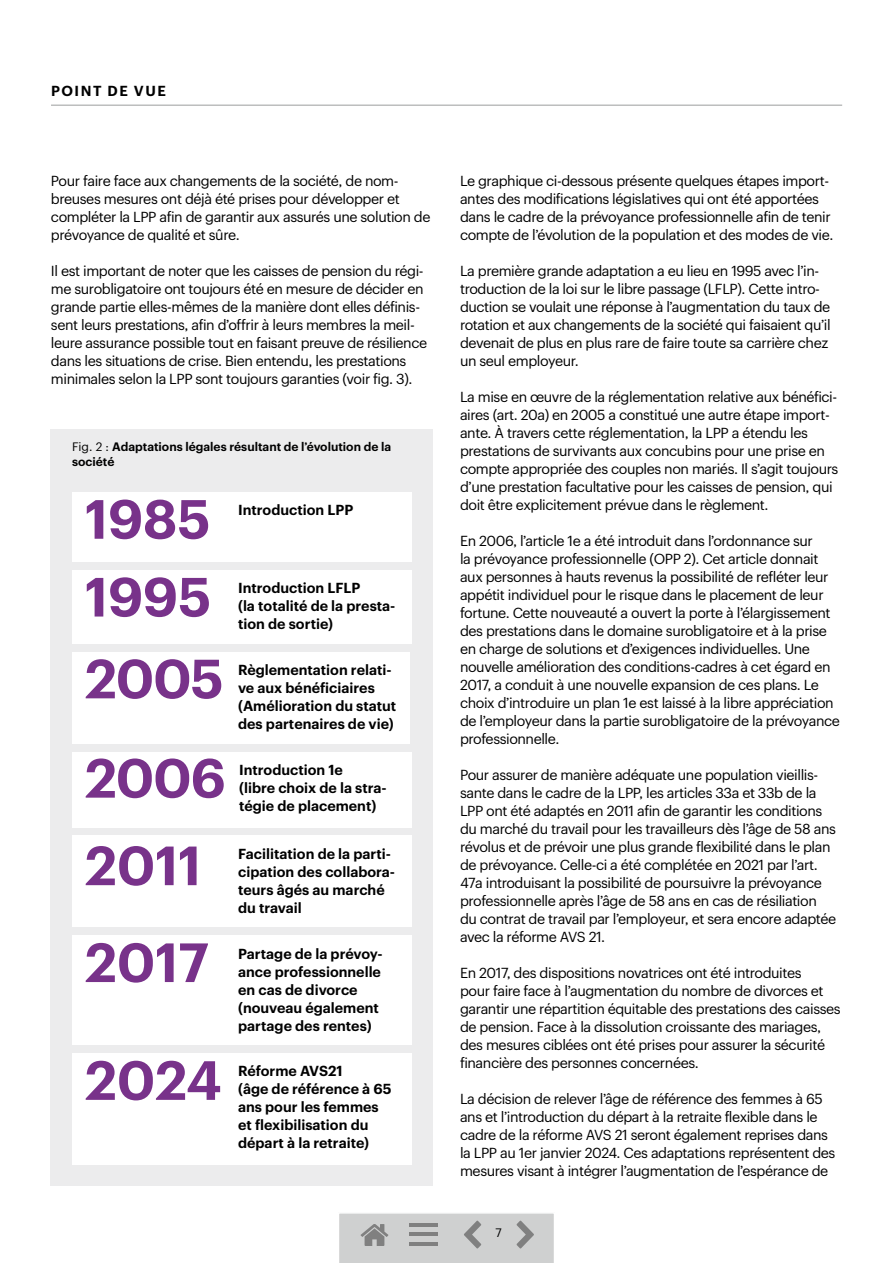
<style>
.page{position:relative;width:893px;height:1263px;background:#fff}
.page>*{position:absolute;margin:0;border:0;box-sizing:border-box;transform-origin:0 0}
.t1{font:600 54px "Graphik";letter-spacing:-.005em;color:#78328a}
.t2{font:14.25px/18px "Graphik";letter-spacing:-.03em;color:#000}
.t3{font:600 14.25px/18px "Graphik";color:#000}
.t4{font:600 14.25px "Graphik";letter-spacing:.105em;color:#000}
.t5{font:600 12px/15px "Graphik";color:#000}
.t6{font:12px "Graphik";color:#000}
.s1{font-weight:400}
</style>
<div class="page">
<hr style="left:51px;top:105px;width:791px;height:1px;background:#9c9d9d">
<div style="left:51px;top:429px;width:382px;height:756px;background:#ececed"></div>
<div style="left:72px;top:492px;width:340px;height:69px;background:#fff"></div>
<div style="left:72px;top:570px;width:340px;height:73px;background:#fff"></div>
<div style="left:72px;top:652px;width:337px;height:91px;background:#fff"></div>
<div style="left:72px;top:752px;width:340px;height:75px;background:#fff"></div>
<div style="left:72px;top:836px;width:340px;height:91px;background:#fff"></div>
<div style="left:72px;top:936px;width:340px;height:109px;background:#fff"></div>
<div style="left:72px;top:1053px;width:340px;height:112px;background:#fff"></div>
<svg style="left:339px;top:1213px;width:215px;height:50px;background:#c7c8c8"></svg>
<p class="t4" style="left:51px;top:80px;width:116px">POINT DE VUE</p>
<p class="t2" style="left:51px;top:170px;width:381px">Pour faire face aux changements de la société, de nom&shy;breuses mesures ont déjà été prises pour développer et compléter la LPP afin de garantir aux assurés une solution de prévoyance de qualité et sûre.</p>
<p class="t2" style="left:51px;top:260px;width:378px">Il est important de noter que les caisses de pension du régi&shy;me surobligatoire ont toujours été en mesure de décider en grande partie elles-mêmes de la manière dont elles définis&shy;sent leurs prestations, afin d’offrir à leurs membres la meil&shy;leure assurance possible tout en faisant preuve de résilience dans les situations de crise. Bien entendu, les prestations minimales selon la LPP sont toujours garanties (voir fig. 3).</p>
<p class="t5" style="left:72px;top:438px;width:321px"><span class="s1">Fig. 2 :</span> Adaptations légales résultant de l’évolution de la société</p>
<p class="t3" style="left:238px;top:500px;width:117px">Introduction LPP</p>
<h1 class="t1" style="left:85px;top:478px;width:127px">1985</h1>
<h1 class="t1" style="left:85px;top:556px;width:128px">1995</h1>
<p class="t3" style="left:238px;top:578px;width:159px">Introduction LFLP<br>(la totalité de la presta&shy;tion de sortie)</p>
<h1 class="t1" style="left:85px;top:637px;width:140px">2005</h1>
<p class="t3" style="left:238px;top:659px;width:160px">Règlementation relati&shy;ve aux bénéficiaires (Amélioration du statut des partenaires de vie)</p>
<h1 class="t1" style="left:85px;top:737px;width:142px">2006</h1>
<h1 class="t1" style="left:85px;top:824px;width:118px">2011</h1>
<p class="t3" style="left:239px;top:759px;width:149px">Introduction 1e<br>(libre choix de la stra-</p>
<p class="t3" style="left:239px;top:795px;width:139px">tégie de placement)</p>
<p class="t3" style="left:238px;top:843px;width:159px">Facilitation de la parti&shy;cipation des collabora&shy;teurs âgés au marché du travail</p>
<h1 class="t1" style="left:85px;top:921px;width:125px">2017</h1>
<p class="t3" style="left:238px;top:943px;width:146px">Partage de la prévoy&shy;ance professionnelle en cas de divorce (nouveau également partage des rentes)</p>
<h1 class="t1" style="left:85px;top:1039px;width:138px">2024</h1>
<p class="t3" style="left:238px;top:1061px;width:155px">Réforme AVS21<br>(âge de référence à 65 ans pour les femmes et flexibilisation du départ à la retraite)</p>
<p class="t2" style="left:460px;top:171px;width:375px">Le graphique ci-dessous présente quelques étapes import&shy;antes des modifications législatives qui ont été apportées dans le cadre de la prévoyance professionnelle afin de tenir compte de l’évolution de la population et des modes de vie.</p>
<p class="t2" style="left:460px;top:261px;width:372px">La première grande adaptation a eu lieu en 1995 avec l’in&shy;troduction de la loi sur le libre passage (LFLP). Cette intro&shy;duction se voulait une réponse à l’augmentation du taux de rotation et aux changements de la société qui faisaient qu’il devenait de plus en plus rare de faire toute sa carrière chez un seul employeur.</p>
<p class="t2" style="left:460px;top:387px;width:380px">La mise en œuvre de la réglementation relative aux bénéfici&shy;aires (art. 20a) en 2005 a constitué une autre étape import&shy;ante. À travers cette réglementation, la LPP a étendu les prestations de survivants aux concubins pour une prise en compte appropriée des couples non mariés. Il s’agit toujours d’une prestation facultative pour les caisses de pension, qui doit être explicitement prévue dans le règlement.</p>
<p class="t2" style="left:460px;top:531px;width:381px">En 2006, l’article 1e a été introduit dans l’ordonnance sur<br>la prévoyance professionnelle (OPP 2). Cet article donnait aux personnes à hauts revenus la possibilité de refléter leur appétit individuel pour le risque dans le placement de leur fortune. Cette nouveauté a ouvert la porte à l’élargissement des prestations dans le domaine surobligatoire et à la prise en charge de solutions et d’exigences individuelles. Une nouvelle amélioration des conditions-cadres à cet égard en 2017, a conduit à une nouvelle expansion de ces plans. Le choix d’introduire un plan 1e est laissé à la libre appréciation de l’employeur dans la partie surobligatoire de la prévoyance professionnelle.</p>
<p class="t2" style="left:460px;top:765px;width:378px">Pour assurer de manière adéquate une population vieillis&shy;sante dans le cadre de la LPP, les articles 33a et 33b de la LPP ont été adaptés en 2011 afin de garantir les conditions du marché du travail pour les travailleurs dès l’âge de 58 ans révolus et de prévoir une plus grande flexibilité dans le plan de prévoyance. Celle-ci a été complétée en 2021 par l’art.<br>47a introduisant la possibilité de poursuivre la prévoyance professionnelle après l’âge de 58 ans en cas de résiliation du contrat de travail par l’employeur, et sera encore adaptée avec la réforme AVS 21.</p>
<p class="t2" style="left:460px;top:962px;width:382px">En 2017, des dispositions novatrices ont été introduites<br>pour faire face à l’augmentation du nombre de divorces et garantir une répartition équitable des prestations des caisses de pension. Face à la dissolution croissante des mariages, des mesures ciblées ont été prises pour assurer la sécurité financière des personnes concernées.</p>
<p class="t2" style="left:460px;top:1088px;width:377px">La décision de relever l’âge de référence des femmes à 65 ans et l’introduction du départ à la retraite flexible dans le cadre de la réforme AVS 21 seront également reprises dans la LPP au 1er janvier 2024. Ces adaptations représentent des mesures visant à intégrer l’augmentation de l’espérance de</p>
<p class="t6" style="left:495px;top:1224px;width:8px">7</p>
</div>
